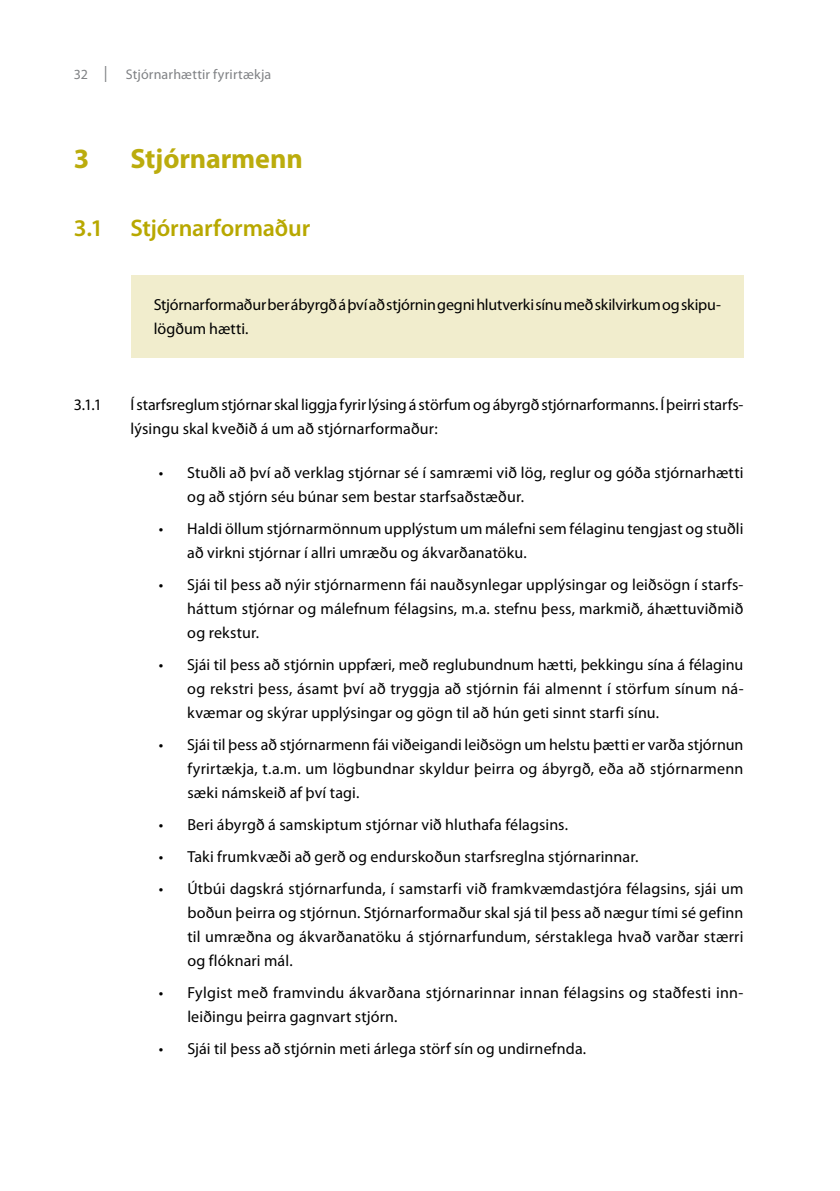
<style>
.page{position:relative;width:840px;height:1191px;background:#fff}
.page>*{position:absolute;margin:0;border:0;box-sizing:border-box;transform-origin:0 0}
.t1{font:700 28px "Myriad Pro";letter-spacing:-.005em;color:#bbac0d}
.t2{font:600 24px "Myriad Pro";letter-spacing:-.005em;color:#b8a800}
.t3{font:16px/24px "Myriad Pro";letter-spacing:.01em;color:#000}
.t4{font:16px/24px "Myriad Pro";letter-spacing:-.01em;color:#000}
.t5{font:14px "Myriad Pro";letter-spacing:.015em;color:#808285}
.s1{font-size:16px}
</style>
<div class="page">
<div style="left:131px;top:276px;width:612px;height:82px;background:#f1edcd"></div>
<p class="t5" style="left:74px;top:65px;width:199px">32 <span class="s1">|</span> Stjórnarhættir fyrirtækja</p>
<h1 class="t1" style="left:74px;top:140px;width:17px">3</h1>
<h1 class="t1" style="left:130px;top:140px;width:174px">Stjórnarmenn</h1>
<h2 class="t2" style="left:74px;top:212px;width:238px">3.1 Stjórnarformaður</h2>
<p class="t4" style="left:154px;top:292px;width:568px">Stjórnarformaður ber ábyrgð á því að stjórnin gegni hlutverki sínu með skilvirkum og skipu&shy;lögðum hætti.</p>
<p class="t3" style="left:74px;top:392px;width:30px">3.1.1</p>
<p class="t3" style="left:130px;top:392px;width:614px">Í starfsreglum stjórnar skal liggja fyrir lýsing á störfum og ábyrgð stjórnarformanns. Í þeirri starfs&shy;lýsingu skal kveðið á um að stjórnarformaður:</p>
<p class="t3" style="left:187px;top:460px;width:557px;text-indent:-28px">• Stuðli að því að verklag stjórnar sé í samræmi við lög, reglur og góða stjórnarhætti og að stjórn séu búnar sem bestar starfsaðstæður.</p>
<p class="t3" style="left:187px;top:516px;width:557px;text-indent:-28px">• Haldi öllum stjórnarmönnum upplýstum um málefni sem félaginu tengjast og stuðli að virkni stjórnar í allri umræðu og ákvarðanatöku.</p>
<p class="t3" style="left:187px;top:572px;width:557px;text-align:justify;text-indent:-28px">• Sjái til þess að nýir stjórnarmenn fái nauðsynlegar upplýsingar og leiðsögn í starfs&shy;háttum stjórnar og málefnum félagsins, m.a. stefnu þess, markmið, áhættuviðmið og rekstur.</p>
<p class="t3" style="left:187px;top:652px;width:557px;text-align:justify;text-indent:-28px">• Sjái til þess að stjórnin uppfæri, með reglubundnum hætti, þekkingu sína á félaginu og rekstri þess, ásamt því að tryggja að stjórnin fái almennt í störfum sínum ná&shy;kvæmar og skýrar upplýsingar og gögn til að hún geti sinnt starfi sínu.</p>
<p class="t3" style="left:187px;top:732px;width:557px;text-align:justify;text-indent:-28px">• Sjái til þess að stjórnarmenn fái viðeigandi leiðsögn um helstu þætti er varða stjórnun fyrirtækja, t.a.m. um lögbundnar skyldur þeirra og ábyrgð, eða að stjórnarmenn sæki námskeið af því tagi.</p>
<p class="t3" style="left:159px;top:812px;width:410px">• Beri ábyrgð á samskiptum stjórnar við hluthafa félagsins.</p>
<p class="t3" style="left:159px;top:844px;width:480px">• Taki frumkvæði að gerð og endurskoðun starfsreglna stjórnarinnar.</p>
<p class="t3" style="left:187px;top:876px;width:557px;text-align:justify;text-indent:-28px">• Útbúi dagskrá stjórnarfunda, í samstarfi við framkvæmdastjóra félagsins, sjái um boðun þeirra og stjórnun. Stjórnarformaður skal sjá til þess að nægur tími sé gefinn til umræðna og ákvarðanatöku á stjórnarfundum, sérstaklega hvað varðar stærri og flóknari mál.</p>
<p class="t3" style="left:187px;top:980px;width:557px;text-indent:-28px">• Fylgist með framvindu ákvarðana stjórnarinnar innan félagsins og staðfesti inn&shy;leiðingu þeirra gagnvart stjórn.</p>
<p class="t3" style="left:159px;top:1036px;width:428px">• Sjái til þess að stjórnin meti árlega störf sín og undirnefnda.</p>
</div>
